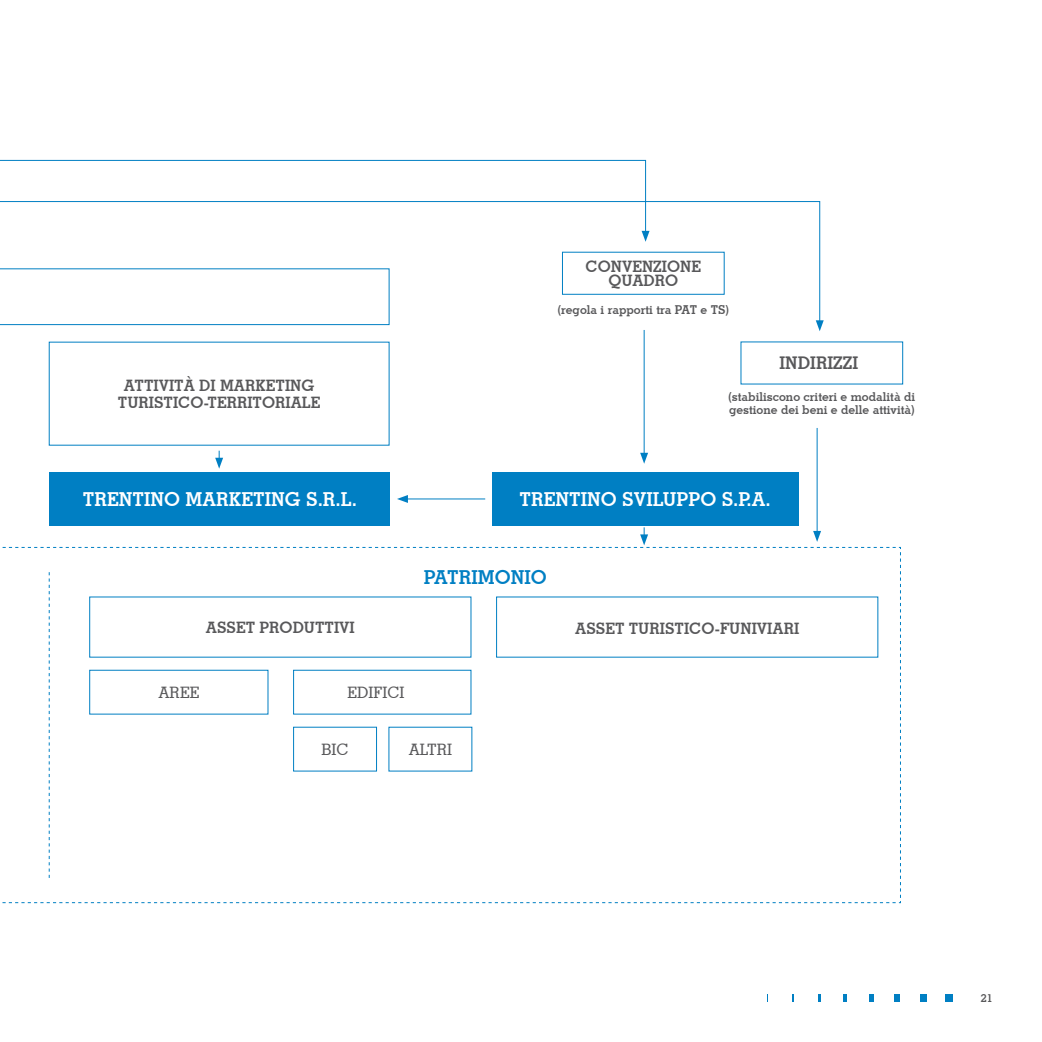
<style>
.page{position:relative;width:1042px;height:1042px;background:#fff}
.page>*{position:absolute;margin:0;border:0;box-sizing:border-box;transform-origin:0 0}
.t1{font:700 19.25px "Stymie BT";color:#fff}
.t2{font:700 19.25px "Stymie BT";color:#007fc3}
.t3{font:700 17.5px "Stymie BT";color:#58585a}
.t4{font:700 15.75px/14px "Stymie BT";color:#58585a}
.t5{font:500 15.75px "Stymie BT";color:#58585a}
.t6{font:700 12.25px/12.6px "Stymie BT";color:#58585a}
.t7{font:700 10.85px "Stymie BT";color:#58585a}
</style>
<div class="page">
<svg style="left:792px;top:994px;width:2px;height:8px"></svg>
<svg style="left:818px;top:994px;width:3px;height:8px"></svg>
<svg style="left:843px;top:994px;width:4px;height:8px"></svg>
<svg style="left:869px;top:994px;width:4px;height:8px"></svg>
<div style="left:894px;top:994px;width:6px;height:8px;background:#007fc3"></div>
<div style="left:920px;top:994px;width:6px;height:8px;background:#007fc3"></div>
<div style="left:945px;top:994px;width:8px;height:8px;background:#007fc3"></div>
<div style="left:50px;top:472px;width:340px;height:54px;background:#007fc3"></div>
<div style="left:492px;top:472px;width:306px;height:54px;background:#007fc3"></div>
<svg style="left:0;top:160px;width:646px;height:29px"></svg>
<svg style="left:0;top:189px;width:820px;height:135px"></svg>
<svg style="left:816px;top:320px;width:8px;height:11px"></svg>
<hr style="left:817px;top:428px;width:1px;height:106px;background:#007fc3">
<hr style="left:644px;top:330px;width:1px;height:125px;background:#007fc3">
<svg style="left:640px;top:453px;width:8px;height:11px"></svg>
<svg style="left:215px;top:451px;width:8px;height:18px"></svg>
<hr style="left:405px;top:498px;width:80px;height:1px;background:#007fc3">
<svg style="left:397px;top:495px;width:11px;height:8px"></svg>
<svg style="left:2px;top:527px;width:899px;height:376px"></svg>
<p class="t4" style="left:608px;top:259px;width:93px;text-indent:-23px">CONVENZIONE<br>QUADRO</p>
<p class="t4" style="left:118px;top:377px;width:204px;line-height:16.4px;text-align:center">ATTIVITÀ DI MARKETING<br>TURISTICO-TERRITORIALE</p>
<p class="t6" style="left:558px;top:303px;width:173px">(REGOLA I RAPPORTI TRA PAT E TS)</p>
<p class="t3" style="left:779px;top:353px;width:28px">INDIRIZZI</p>
<p class="t6" style="left:728px;top:390px;width:188px">(STABILISCONO CRITERI E MODALITÀ DI<br>GESTIONE DEI BENI E DELLE ATTIVITÀ)</p>
<p class="t1" style="left:83px;top:488px;width:13px">TRE</p>
<p class="t1" style="left:119px;top:488px;width:82px">NTINO MAR</p>
<p class="t1" style="left:229px;top:488px;width:130px">KETING S.R.L.</p>
<p class="t1" style="left:519px;top:488px;width:13px">TRE</p>
<p class="t1" style="left:555px;top:488px;width:79px">NTINO SVILU</p>
<p class="t1" style="left:676px;top:488px;width:96px">PPO S.P.A.</p>
<p class="t4" style="left:206px;top:621px;width:150px">ASSET PRODUTTIVI</p>
<p class="t2" style="left:424px;top:566px;width:25px">PATRIMO</p>
<p class="t2" style="left:511px;top:566px;width:26px">NIO</p>
<p class="t5" style="left:158px;top:683px;width:12px">AREE</p>
<p class="t5" style="left:348px;top:683px;width:43px">EDIFICI</p>
<p class="t5" style="left:321px;top:740px;width:29px">BIC</p>
<p class="t5" style="left:409px;top:740px;width:45px">ALTRI</p>
<p class="t4" style="left:575px;top:621px;width:226px">ASSET TURISTICO-FUNIVIARI</p>
<p class="t7" style="left:981px;top:992px;width:13px">21</p>
</div>
